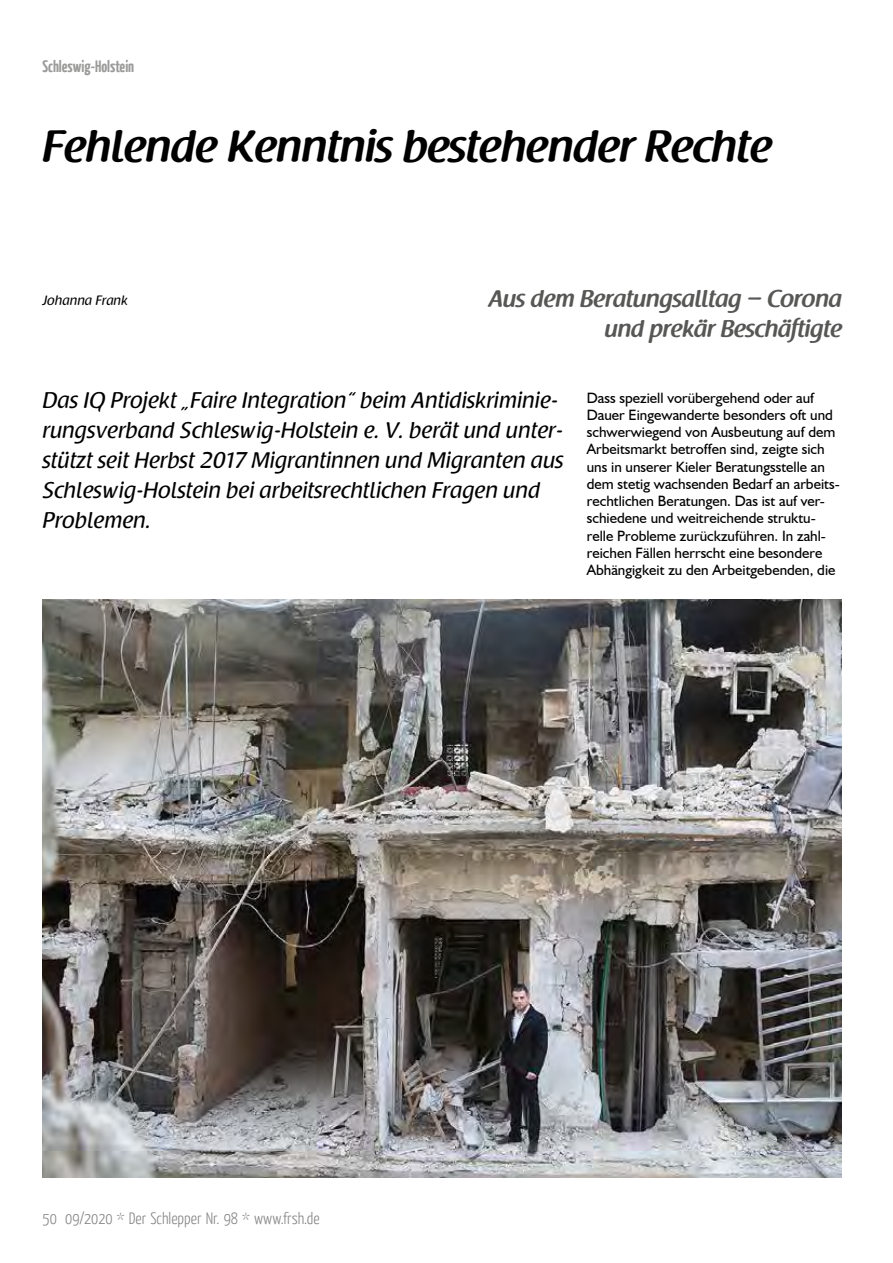
<style>
.page{position:relative;width:893px;height:1263px;background:#fff}
.page>*{position:absolute;margin:0;border:0;box-sizing:border-box;transform-origin:0 0}
.t1{font:600 45px "Raspoutine";color:#000}
.t2{font:600 24px/30px "Raspoutine";color:#575756;text-align:right}
.t3{font:22.5px/30px "Raspoutine Classic";color:#000}
.t4{font:300 16.5px "Yanone Kaffeesatz";color:#878787}
.t5{font:700 16.5px "Yanone Kaffeesatz";color:#575756}
.t6{font:15px/17.2px "Humanist 521 BT";color:#000}
.t7{font:13.5px "Raspoutine Classic";color:#000}
</style>
<div class="page">
<img style="left:43px;top:600px;width:799px;height:578px">
<p class="t5" style="left:43px;top:55px;width:93px">Schleswig-Holstein</p>
<h1 class="t1" style="left:43px;top:121px;width:731px">Fehlende Kenntnis bestehender Rechte</h1>
<p class="t7" style="left:43px;top:293px;width:87px">Johanna Frank</p>
<h2 class="t2" style="left:489px;top:284px;width:355px">Aus dem Beratungsalltag – Corona und prekär Beschäftigte</h2>
<p class="t3" style="left:43px;top:385px;width:523px">Das IQ Projekt „Faire Integration“ beim Antidiskriminie&shy;rungsverband Schleswig-Holstein e. V. berät und unter&shy;stützt seit Herbst 2017 Migrantinnen und Migranten aus Schleswig-Holstein bei arbeitsrechtlichen Fragen und Problemen.</p>
<p class="t6" style="left:587px;top:389px;width:254px">Dass speziell vorübergehend oder auf Dauer Eingewanderte besonders oft und schwerwiegend von Ausbeutung auf dem Arbeitsmarkt betroffen sind, zeigte sich uns in unserer Kieler Beratungsstelle an dem stetig wachsenden Bedarf an arbeits&shy;rechtlichen Beratungen. Das ist auf ver&shy;schiedene und weitreichende struktu&shy;relle Probleme zurückzuführen. In zahl&shy;reichen Fällen herrscht eine besondere Abhängigkeit zu den Arbeitgebenden, die</p>
<p class="t4" style="left:43px;top:1208px;width:279px">50 09/2020 * Der Schlepper Nr. 98 * www.frsh.de</p>
</div>
